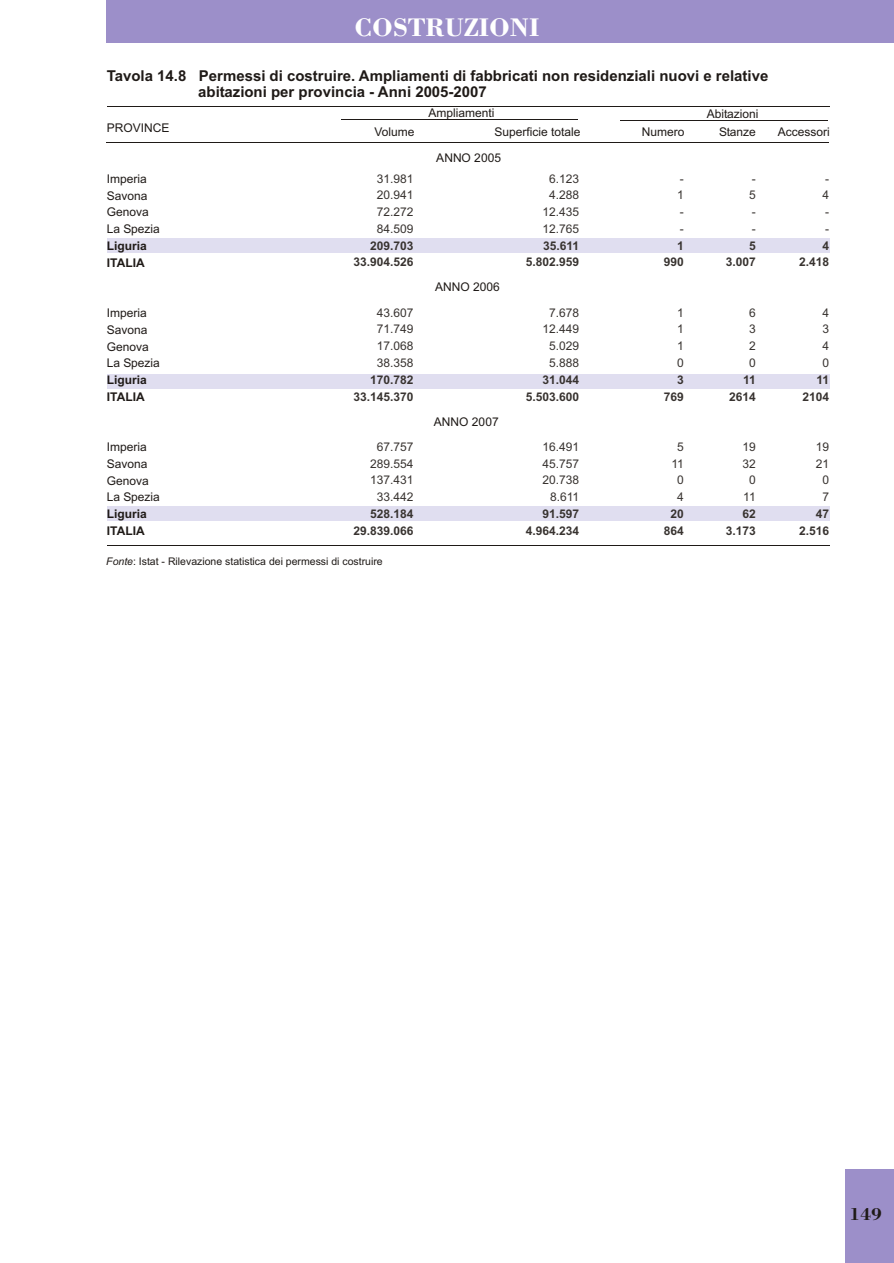
<style>
.page{position:relative;width:894px;height:1263px;background:#fff}
.page>*{position:absolute;margin:0;border:0;box-sizing:border-box;transform-origin:0 0}
.t1{font:27px "Bodoni Bd BT";color:#fff}
.t2{font:18px "Bodoni Bd BT";color:#1f1a17}
.t3{font:700 15px/16.8px "Arial";color:#1f1a17}
.t4{font:12px/16.8px "Arial";color:#383330;text-align:justify}
.t5{font:12px/16.8px "Arial";color:#1f1a17}
.t6{font:700 12px/16.8px "Arial";color:#383330;text-align:right}
.t7{font:700 12px/16.8px "Arial";color:#1f1a17}
.t8{font:10.5px "Arial";color:#1f1a17}
.s1{font-style:italic}
</style>
<div class="page">
<div style="left:106px;top:0;width:788px;height:43px;background:#9c8fc9"></div>
<div style="left:846px;top:1170px;width:48px;height:93px;background:#9c8fc9"></div>
<div style="left:107px;top:238px;width:723px;height:15px;background:#e0def0"></div>
<div style="left:107px;top:374px;width:723px;height:15px;background:#e0def0"></div>
<div style="left:107px;top:506px;width:723px;height:15px;background:#e0def0"></div>
<hr style="left:107px;top:545px;width:723px;height:1px;background:#1f1a17">
<hr style="left:107px;top:106px;width:723px;height:1px;background:#1f1a17">
<hr style="left:106px;top:142px;width:723px;height:1px;background:#1f1a17">
<hr style="left:621px;top:120px;width:207px;height:1px;background:#1f1a17">
<hr style="left:341px;top:120px;width:237px;height:1px;background:#1f1a17">
<h1 class="t1" style="left:355px;top:16px;width:187px">COSTRUZIONI</h1>
<p class="t3" style="left:198px;top:68px;width:572px;text-indent:-91px">Tavola 14.8 Permessi di costruire. Ampliamenti di fabbricati non residenziali nuovi e relative abitazioni per provincia - Anni 2005-2007</p>
<p class="t5" style="left:107px;top:120px;width:64px">PROVINCE</p>
<p class="t5" style="left:436px;top:151px;width:66px">ANNO 2005</p>
<p class="t5" style="left:107px;top:171px;width:54px">Imperia<br>Savona<br>Genova<br>La Spezia</p>
<p class="t7" style="left:107px;top:238px;width:42px">Liguria<br>ITALIA</p>
<p class="t5" style="left:428px;top:106px;width:68px">Ampliamenti</p>
<p class="t5" style="left:707px;top:106px;width:53px">Abitazioni</p>
<p class="t5" style="left:642px;top:124px;width:44px">Numero</p>
<p class="t5" style="left:719px;top:124px;width:38px">Stanze</p>
<p class="t5" style="left:778px;top:125px;width:54px">Accessori</p>
<p class="t5" style="left:374px;top:124px;width:42px">Volume</p>
<p class="t5" style="left:494px;top:124px;width:87px">Superficie totale</p>
<p class="t4" style="left:377px;top:171px;width:38px">31.981<br>20.941<br>72.272<br>84.509</p>
<p class="t6" style="left:353px;top:238px;width:62px">209.703<br>33.904.526</p>
<p class="t4" style="left:543px;top:171px;width:38px;text-align:center">6.123<br>4.288<br>12.435<br>12.765</p>
<p class="t6" style="left:526px;top:238px;width:55px">35.611<br>5.802.959</p>
<p class="t4" style="left:677px;top:171px;width:8px">- 1 - -</p>
<p class="t6" style="left:664px;top:238px;width:22px">1<br>990</p>
<p class="t4" style="left:749px;top:171px;width:8px">- 5 - -</p>
<p class="t6" style="left:726px;top:238px;width:32px">5<br>3.007</p>
<p class="t4" style="left:823px;top:171px;width:8px">- 4 - -</p>
<p class="t6" style="left:799px;top:238px;width:32px">4<br>2.418</p>
<p class="t5" style="left:107px;top:306px;width:54px">Imperia<br>Savona<br>Genova<br>La Spezia</p>
<p class="t7" style="left:107px;top:373px;width:42px">Liguria<br>ITALIA</p>
<p class="t5" style="left:107px;top:440px;width:54px">Imperia<br>Savona<br>Genova<br>La Spezia</p>
<p class="t7" style="left:107px;top:507px;width:42px">Liguria<br>ITALIA</p>
<p class="t4" style="left:377px;top:305px;width:38px">43.607<br>71.749<br>17.068<br>38.358</p>
<p class="t6" style="left:353px;top:372px;width:62px">170.782<br>33.145.370</p>
<p class="t4" style="left:370px;top:439px;width:45px;text-align:center">67.757<br>289.554<br>137.431<br>33.442</p>
<p class="t6" style="left:353px;top:506px;width:62px">528.184<br>29.839.066</p>
<p class="t8" style="left:106px;top:557px;width:278px"><span class="s1">Fonte</span>: Istat - Rilevazione statistica dei permessi di costruire</p>
<p class="t5" style="left:435px;top:280px;width:66px">ANNO 2006</p>
<p class="t5" style="left:434px;top:415px;width:66px">ANNO 2007</p>
<p class="t4" style="left:543px;top:305px;width:38px;text-align:center">7.678<br>12.449<br>5.029<br>5.888</p>
<p class="t6" style="left:526px;top:372px;width:55px">31.044<br>5.503.600</p>
<p class="t4" style="left:543px;top:439px;width:38px;text-align:right">16.491<br>45.757<br>20.738<br>8.611</p>
<p class="t6" style="left:526px;top:506px;width:55px">91.597<br>4.964.234</p>
<p class="t4" style="left:677px;top:305px;width:8px">1<br>1<br>1<br>0</p>
<p class="t6" style="left:664px;top:372px;width:22px">3<br>769</p>
<p class="t4" style="left:672px;top:439px;width:14px;text-align:center">5<br>11<br>0<br>4</p>
<p class="t6" style="left:664px;top:506px;width:22px;text-align:center">20<br>864</p>
<p class="t4" style="left:749px;top:305px;width:8px">6<br>3<br>2<br>0</p>
<p class="t6" style="left:729px;top:372px;width:28px">11<br>2614</p>
<p class="t4" style="left:742px;top:439px;width:15px;text-align:center">19<br>32<br>0<br>11</p>
<p class="t6" style="left:726px;top:506px;width:32px">62<br>3.173</p>
<p class="t4" style="left:822px;top:305px;width:8px">4<br>3<br>4<br>0</p>
<p class="t6" style="left:802px;top:372px;width:28px">11<br>2104</p>
<p class="t4" style="left:816px;top:439px;width:15px;text-align:center">19<br>21<br>0<br>7</p>
<p class="t6" style="left:799px;top:506px;width:32px">47<br>2.516</p>
<h2 class="t2" style="left:849px;top:1207px;width:34px">149</h2>
</div>
